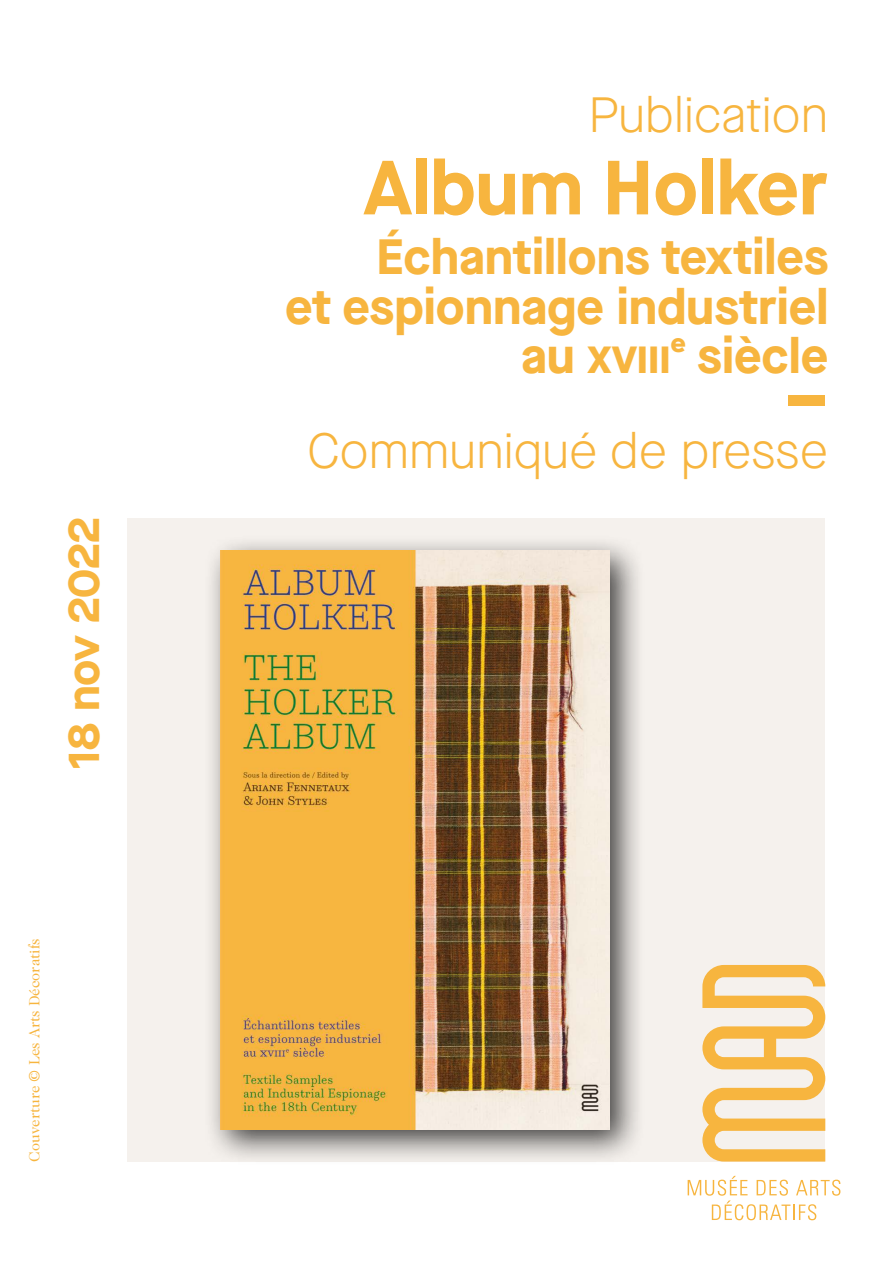
<style>
.page{position:relative;width:893px;height:1263px;background:#fff}
.page>*{position:absolute;margin:0;border:0;box-sizing:border-box;transform-origin:0 0}
.t1{font:700 76.5px "Maison Neue";color:#f7b53f}
.t2{font:700 49.5px/49.5px "Maison Neue";color:#f7b53f;text-align:right}
.t3{font:300 49.5px "Maison Neue";color:#f7b53f}
.t4{font:700 45px "Maison Neue";letter-spacing:-.025em;color:#f7b53f}
.t5{font:15px "Caslon 224 Std";color:#f7b53f}
.s1{font-weight:800;font-size:37.8px}
</style>
<div class="page">
<div style="left:128px;top:518px;width:697px;height:643px;background:#f5f1ed"></div>
<svg style="left:702px;top:965px;width:123px;height:196px"></svg>
<svg style="left:688px;top:1176px;width:152px;height:44px"></svg>
<div style="left:203px;top:534px;width:443px;height:632px;background:#000;opacity:.75"></div>
<img style="left:220px;top:551px;width:389px;height:578px">
<p class="t4" style="left:52px;top:769px;width:254px;rotate:-90deg">18 nov 2022</p>
<p class="t5" style="left:26px;top:1161px;width:225px;rotate:-90deg">Couverture © Les Arts Décoratifs</p>
<p class="t3" style="left:588px;top:82px;width:241px">Publication</p>
<h1 class="t1" style="left:364px;top:133px;width:465px">Album Holker</h1>
<p class="t2" style="left:285px;top:231px;width:545px">Échantillons textiles<br>et espionnage industriel au <span class="s1">xviii</span>e siècle</p>
<h1 class="t1" style="left:786px;top:342px;width:44px">–</h1>
<p class="t3" style="left:308px;top:418px;width:522px">Communiqué de presse</p>
</div>
